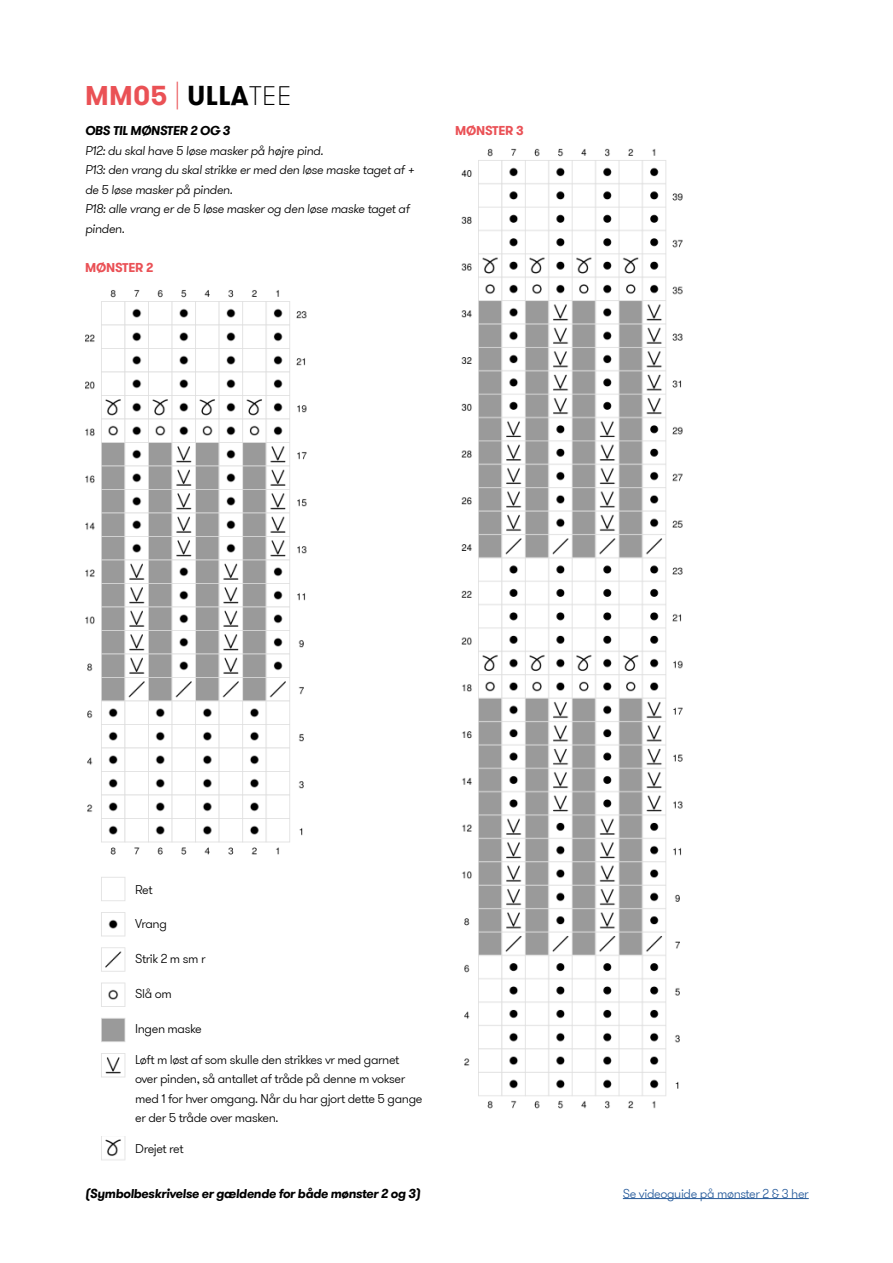
<style>
.page{position:relative;width:893px;height:1263px;background:#fff}
.page>*{position:absolute;margin:0;border:0;box-sizing:border-box;transform-origin:0 0}
.t1{font:700 27px "GT Walsheim Pro";letter-spacing:.015em;color:#ea5155}
.t2{font:300 12.75px/19.5px "GT Walsheim Pro";letter-spacing:-.03em;color:#000}
.t3{font:italic 300 12.75px/19.5px "GT Walsheim Pro";letter-spacing:-.03em;color:#000}
.t4{font:italic 700 12.75px "GT Walsheim Pro";letter-spacing:-.03em;color:#000}
.t5{font:300 12.75px "GT Walsheim Pro";letter-spacing:-.03em;color:#275b9b}
.t6{font:700 12.75px "GT Walsheim Pro";letter-spacing:-.015em;color:#ea5156}
.s1{font-weight:100}
.s2{color:#000}
.s3{font-weight:100;color:#000}
</style>
<div class="page">
<img style="left:85px;top:290px;width:222px;height:788px">
<img style="left:101px;top:1137px;width:25px;height:24px">
<div style="left:135px;top:877px;width:294px;height:23px;background:#fff"></div>
<div style="left:135px;top:912px;width:294px;height:23px;background:#fff"></div>
<div style="left:135px;top:947px;width:294px;height:23px;background:#fff"></div>
<div style="left:135px;top:982px;width:294px;height:23px;background:#fff"></div>
<div style="left:135px;top:1017px;width:294px;height:23px;background:#fff"></div>
<div style="left:135px;top:1053px;width:288px;height:71px;background:#fff"></div>
<hr style="left:623px;top:1198px;width:186px;height:1px;background:#275b9b">
<img style="left:461px;top:148px;width:222px;height:961px">
<h1 class="t1" style="left:85px;top:78px;width:208px">MM05 <span class="s1">|</span> <span class="s2">ULLA</span><span class="s3">TEE</span></h1>
<p class="t4" style="left:85px;top:123px;width:147px">OBS TIL MØNSTER 2 OG 3</p>
<p class="t3" style="left:85px;top:141px;width:331px">P12: du skal have 5 løse masker på højre pind.<br>P13: den vrang du skal strikke er med den løse maske taget af + de 5 løse masker på pinden.<br>P18: alle vrang er de 5 løse masker og den løse maske taget af pinden.</p>
<p class="t6" style="left:85px;top:259px;width:70px">MØNSTER 2</p>
<p class="t6" style="left:455px;top:123px;width:70px">MØNSTER 3</p>
<p class="t2" style="left:135px;top:880px;width:19px">Ret</p>
<p class="t2" style="left:135px;top:914px;width:33px">Vrang</p>
<p class="t2" style="left:135px;top:949px;width:72px">Strik 2 m sm r</p>
<p class="t2" style="left:135px;top:984px;width:38px">Slå om</p>
<p class="t2" style="left:135px;top:1019px;width:68px">Ingen maske</p>
<p class="t2" style="left:135px;top:1050px;width:289px">Løft m løst af som skulle den strikkes vr med garnet over pinden, så antallet af tråde på denne m vokser med 1 for hver omgang. Når du har gjort dette 5 gange er der 5 tråde over masken.</p>
<p class="t2" style="left:135px;top:1139px;width:50px">Drejet ret</p>
<p class="t4" style="left:85px;top:1185px;width:337px">(Symbolbeskrivelse er gældende for både mønster 2 og 3)</p>
<p class="t5" style="left:623px;top:1185px;width:187px">Se videoguide på mønster 2 &amp; 3 her</p>
</div>
